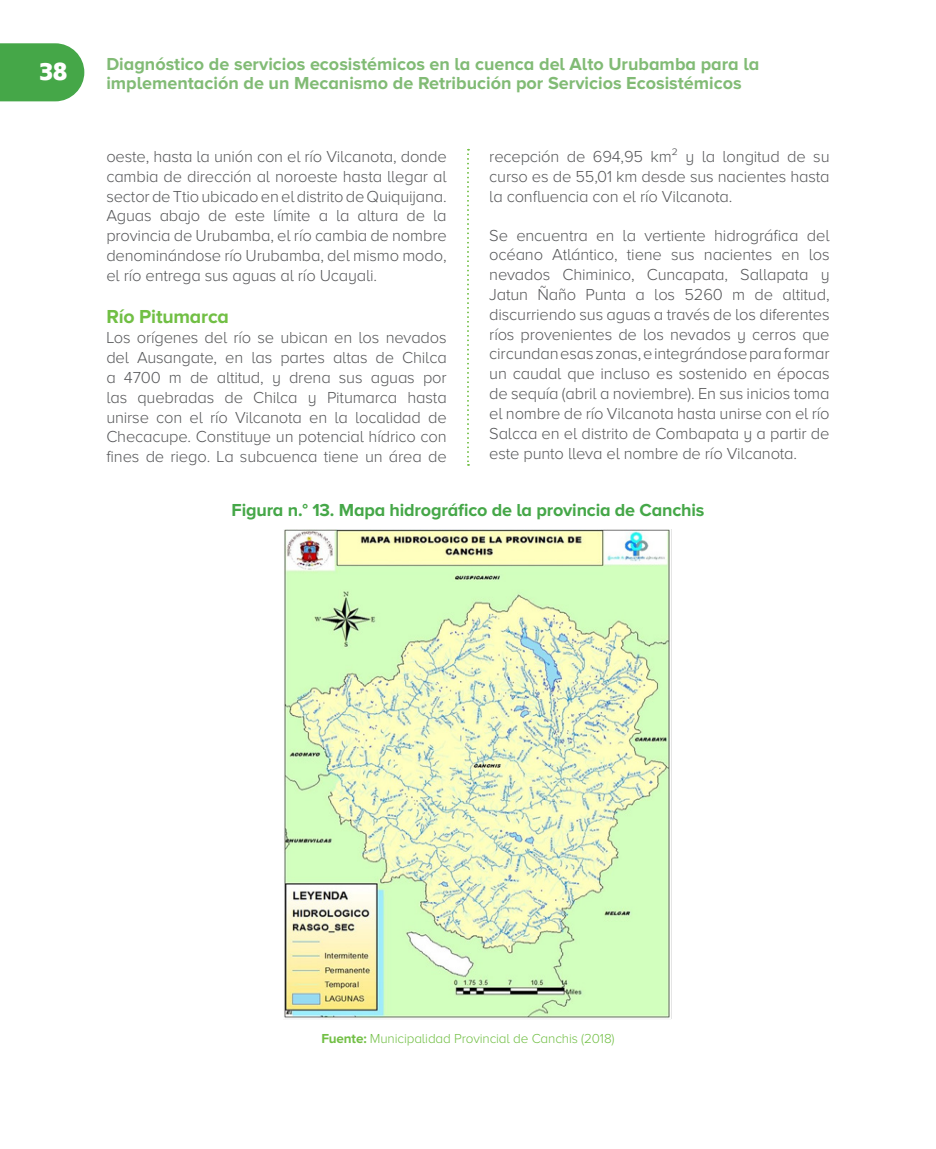
<style>
.page{position:relative;width:936px;height:1149px;background:#fff}
.page>*{position:absolute;margin:0;border:0;box-sizing:border-box;transform-origin:0 0}
.t1{font:900 25.5px "Biryani";color:#fff}
.Item{font:700 19.5px "Proxima Nova A";letter-spacing:-.01em;color:#71bf44}
.t2{font:700 18px/19.5px "Proxima Nova A";color:#81bb75}
.grafico{font:700 18px "Proxima Nova A";letter-spacing:-.01em;color:#45a748}
.parrafo{font:300 16.5px/19.8px "Proxima Nova A";letter-spacing:-.01em;color:#57585a;text-align:justify}
.Pie_de_grafico{font:300 13.5px "Proxima Nova A";letter-spacing:-.01em;color:#71bf44}
.s1{font-weight:700}
</style>
<div class="page">
<svg style="left:0;top:43px;width:84px;height:58px;background:#52ad55"></svg>
<svg style="left:467px;top:149px;width:2px;height:316px"></svg>
<img style="left:283px;top:529px;width:387px;height:490px">
<h1 class="t1" style="left:39px;top:57px;width:30px">38</h1>
<p class="t2" style="left:106px;top:53px;width:654px">Diagnóstico de servicios ecosistémicos en la cuenca del Alto Urubamba para la implementación de un Mecanismo de Retribución por Servicios Ecosistémicos</p>
<p class="parrafo" style="left:106px;top:146px;width:342px">oeste, hasta la unión con el río Vilcanota, donde cambia de dirección al noroeste hasta llegar al sector de Ttio ubicado en el distrito de Quiquijana.<br>Aguas abajo de este límite a la altura de la provincia de Urubamba, el río cambia de nombre denominándose río Urubamba, del mismo modo, el río entrega sus aguas al río Ucayali.</p>
<p class="Item" style="left:106px;top:306px;width:124px">Río Pitumarca</p>
<p class="parrafo" style="left:106px;top:327px;width:342px">Los orígenes del río se ubican en los nevados del Ausangate, en las partes altas de Chilca a 4700 m de altitud, y drena sus aguas por las quebradas de Chilca y Pitumarca hasta unirse con el río Vilcanota en la localidad de Checacupe. Constituye un potencial hídrico con fines de riego. La subcuenca tiene un área de</p>
<p class="parrafo" style="left:489px;top:146px;width:342px">recepción de 694,95 km² y la longitud de su curso es de 55,01 km desde sus nacientes hasta la confluencia con el río Vilcanota.</p>
<p class="parrafo" style="left:489px;top:225px;width:342px">Se encuentra en la vertiente hidrográfica del océano Atlántico, tiene sus nacientes en los nevados Chiminico, Cuncapata, Sallapata y Jatun Ñaño Punta a los 5260 m de altitud, discurriendo sus aguas a través de los diferentes ríos provenientes de los nevados y cerros que circundan esas zonas, e integrándose para formar un caudal que incluso es sostenido en épocas de sequía (abril a noviembre). En sus inicios toma el nombre de río Vilcanota hasta unirse con el río Salcca en el distrito de Combapata y a partir de este punto lleva el nombre de río Vilcanota.</p>
<p class="grafico" style="left:231px;top:500px;width:474px">Figura n.° 13. Mapa hidrográfico de la provincia de Canchis</p>
<p class="Pie_de_grafico" style="left:321px;top:1030px;width:295px"><span class="s1">Fuente:</span> Municipalidad Provincial de Canchis (2018)</p>
</div>
